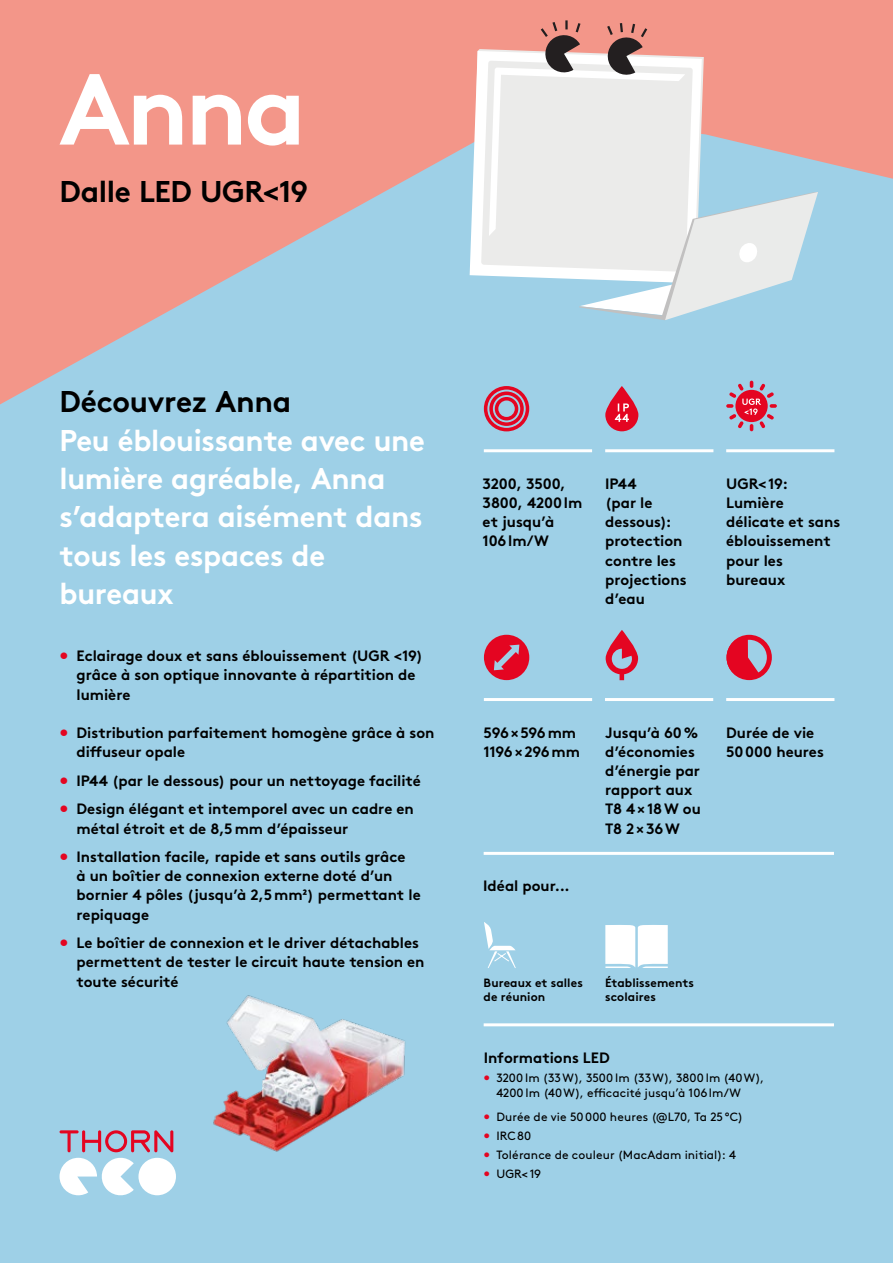
<style>
.page{position:relative;width:893px;height:1263px;background:#9ed0e7}
.page>*{position:absolute;margin:0;border:0;box-sizing:border-box;transform-origin:0 0}
.t1{font:700 100.65px "Brown";color:#fff}
.t2{font:700 30px/38.2px "Brown";letter-spacing:-.01em;color:#fff}
.t3{font:700 30px "Brown";letter-spacing:-.01em;color:#000}
.t4{font:700 15px/19.2px "Brown";color:#000}
.t5{font:700 15px/19.2px "Brown";letter-spacing:-.03em;color:#000}
.t6{font:12px/14.9px "Brown";letter-spacing:.01em;color:#000}
.t7{font:700 12px/14.9px "Brown";letter-spacing:.01em;color:#000}
.s1{color:#e40521}
</style>
<div class="page">
<svg style="left:0;top:0;width:893px;height:404px;fill:#f39689"></svg>
<hr style="left:484px;top:1023px;width:350px;height:3px;background:#fff">
<hr style="left:484px;top:852px;width:350px;height:3px;background:#fff">
<svg style="left:726px;top:381px;width:51px;height:50px"></svg>
<svg style="left:484px;top:386px;width:45px;height:45px"></svg>
<svg style="left:484px;top:635px;width:45px;height:45px"></svg>
<svg style="left:729px;top:636px;width:31px;height:43px"></svg>
<div style="left:726px;top:635px;width:46px;height:45px;border:5px solid #e40521;border-radius:50%"></div>
<svg style="left:484px;top:922px;width:32px;height:46px"></svg>
<svg style="left:605px;top:925px;width:63px;height:43px;background:#f4f9fc"></svg>
<hr style="left:726px;top:449px;width:108px;height:3px;background:#fff">
<hr style="left:726px;top:698px;width:108px;height:3px;background:#fff">
<hr style="left:605px;top:698px;width:108px;height:3px;background:#fff">
<hr style="left:484px;top:449px;width:108px;height:3px;background:#fff">
<hr style="left:484px;top:698px;width:108px;height:3px;background:#fff">
<hr style="left:605px;top:449px;width:108px;height:3px;background:#fff">
<svg style="left:605px;top:386px;width:33px;height:45px"></svg>
<svg style="left:615px;top:403px;width:14px;height:19px"></svg>
<img style="left:213px;top:995px;width:193px;height:157px">
<svg style="left:606px;top:630px;width:32px;height:50px"></svg>
<svg style="left:470px;top:51px;width:11px;height:232px;background:#efe2e2"></svg>
<svg style="left:481px;top:20px;width:337px;height:300px"></svg>
<div style="left:138px;top:1158px;width:38px;height:37px;background:#fff;border-radius:50%"></div>
<svg style="left:60px;top:1130px;width:113px;height:65px"></svg>
<h1 class="t1" style="left:60px;top:28px;width:248px">Anna</h1>
<h2 class="t3" style="left:60px;top:167px;width:250px">Dalle LED UGR&lt;19</h2>
<h2 class="t3" style="left:60px;top:378px;width:233px">Découvrez Anna</h2>
<h2 class="t2" style="left:60px;top:418px;width:367px">Peu éblouissante avec une lumière agréable, Anna s’adaptera aisément dans tous les espaces de bureaux</h2>
<p class="t4" style="left:77px;top:645px;width:348px;text-indent:-17px"><span class="s1">•</span> Eclairage doux et sans éblouissement (UGR &lt;19) grâce à son optique innovante à répartition de lumière</p>
<p class="t4" style="left:77px;top:721px;width:360px;text-indent:-17px"><span class="s1">•</span> Distribution parfaitement homogène grâce à son diffuseur opale</p>
<p class="t4" style="left:60px;top:769px;width:363px"><span class="s1">•</span> IP44 (par le dessous) pour un nettoyage facilité</p>
<p class="t4" style="left:77px;top:798px;width:339px;text-indent:-17px"><span class="s1">•</span> Design élégant et intemporel avec un cadre en métal étroit et de 8,5mm d’épaisseur</p>
<p class="t4" style="left:77px;top:846px;width:346px;text-indent:-17px"><span class="s1">•</span> Installation facile, rapide et sans outils grâce<br>à un boîtier de connexion externe doté d’un bornier 4 pôles (jusqu’à 2,5mm²) permettant le repiquage</p>
<p class="t4" style="left:77px;top:932px;width:350px;text-indent:-17px"><span class="s1">•</span> Le boîtier de connexion et le driver détachables permettent de tester le circuit haute tension en toute sécurité</p>
<p class="t4" style="left:483px;top:473px;width:101px">3200, 3500,<br>3800, 4200lm et jusqu’à<br>106lm/W</p>
<p class="t4" style="left:605px;top:473px;width:83px">IP44<br>(par le dessous): protection contre les projections d’eau</p>
<p class="t4" style="left:726px;top:473px;width:116px">UGR&lt;19:<br>Lumière délicate et sans éblouissement pour les bureaux</p>
<p class="t5" style="left:484px;top:721px;width:98px">596×596mm<br>1196×296mm</p>
<p class="t4" style="left:605px;top:721px;width:97px">Jusqu’à 60% d’économies d’énergie par rapport aux<br>T8 4×18W ou<br>T8 2×36W</p>
<p class="t4" style="left:483px;top:874px;width:88px">Idéal pour...</p>
<p class="t4" style="left:726px;top:721px;width:99px">Durée de vie<br>50000 heures</p>
<p class="t7" style="left:484px;top:974px;width:101px">Bureaux et salles de réunion</p>
<p class="t7" style="left:605px;top:974px;width:91px">Établissements scolaires</p>
<p class="t4" style="left:484px;top:1047px;width:127px">Informations LED</p>
<p class="t6" style="left:496px;top:1070px;width:269px;text-indent:-13px"><span class="s1">•</span> 3200 lm (33W), 3500 lm (33W), 3800 lm (40W),<br>4200 lm (40W), efficacité jusqu’à 106lm/W</p>
<p class="t6" style="left:484px;top:1108px;width:261px"><span class="s1">•</span> Durée de vie 50000 heures (@L70, Ta 25°C)</p>
<p class="t6" style="left:484px;top:1127px;width:49px"><span class="s1">•</span> IRC80</p>
<p class="t6" style="left:484px;top:1146px;width:254px"><span class="s1">•</span> Tolérance de couleur (MacAdam initial): 4</p>
<p class="t6" style="left:484px;top:1165px;width:59px"><span class="s1">•</span> UGR&lt;19</p>
</div>
